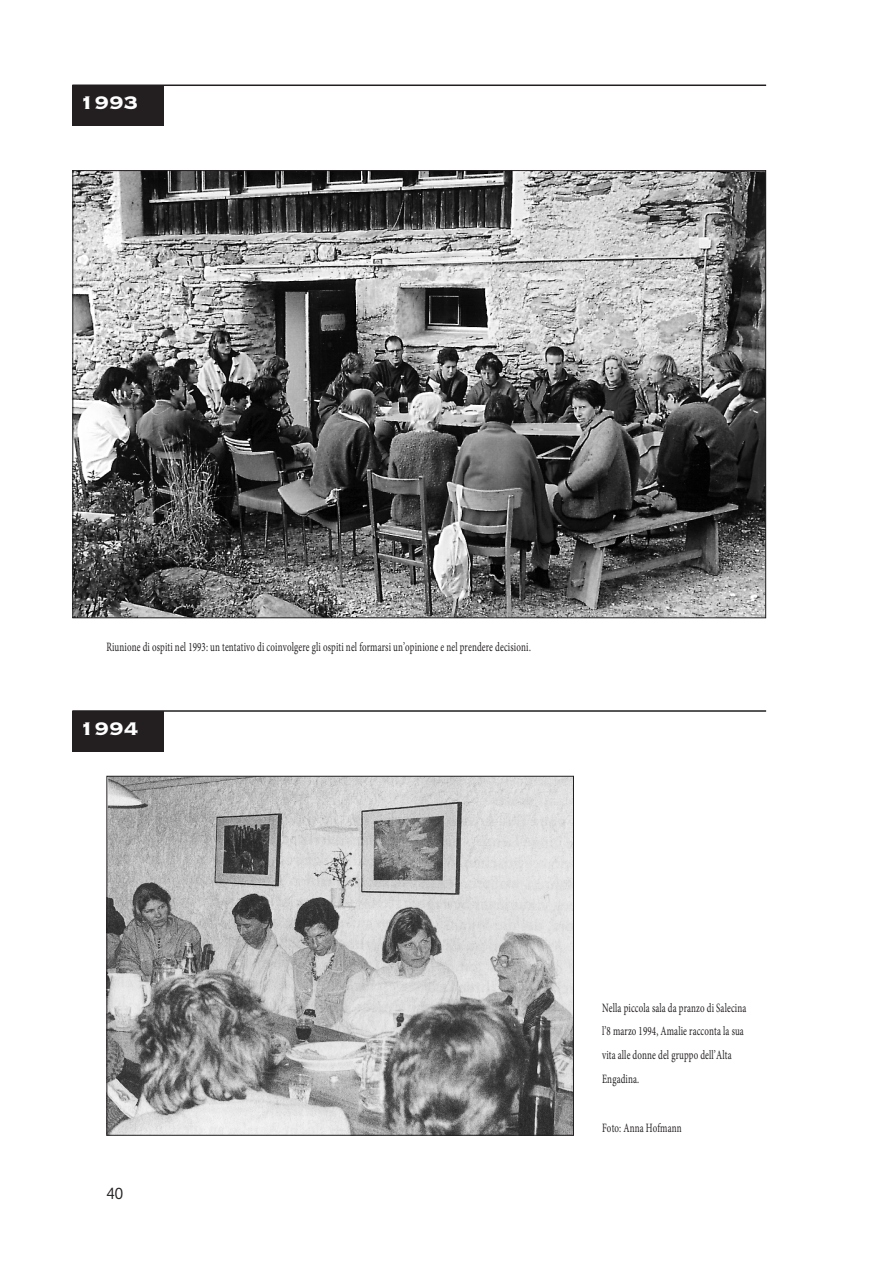
<style>
.page{position:relative;width:893px;height:1262px;background:#fff}
.page>*{position:absolute;margin:0;border:0;box-sizing:border-box;transform-origin:0 0}
.t1{font:24px "Copperplate Thirty Three BC";color:#fff}
.t2{font:15px "Neuzeit S";color:#231f20}
.t3{font:12.75px/23.7px "Minion Pro";letter-spacing:.015em;color:#231f20;scale:.7 1}
.s1{font-family:"Neuzeit S"}
</style>
<div class="page">
<div style="left:72px;top:85px;width:92px;height:40px;background:#231f20"></div>
<hr style="left:72px;top:84px;width:693px;height:2px;background:#231f20">
<div style="left:72px;top:711px;width:92px;height:40px;background:#231f20"></div>
<hr style="left:72px;top:710px;width:693px;height:1px;background:#231f20">
<img style="left:74px;top:172px;width:689px;height:444px">
<img style="left:108px;top:777px;width:463px;height:356px">
<h1 class="t1" style="left:80px;top:87px;width:60px">1993</h1>
<p class="t3" style="left:106px;top:634px;width:608px">Riunione di ospiti nel 1993: un tentativo di coinvolgere gli ospiti nel formarsi un’opinione e nel prendere decisioni<span class="s1">.</span></p>
<h1 class="t1" style="left:80px;top:712px;width:60px">1994</h1>
<p class="t2" style="left:106px;top:1187px;width:18px">40</p>
<p class="t3" style="left:601px;top:995px;width:207px">Nella piccola sala da pranzo di Salecina l’8 marzo 1994, Amalie racconta la sua vita alle donne del gruppo dell’Alta<br>Engadina.</p>
<p class="t3" style="left:601px;top:1115px;width:115px">Foto: Anna Hofmann</p>
</div>
